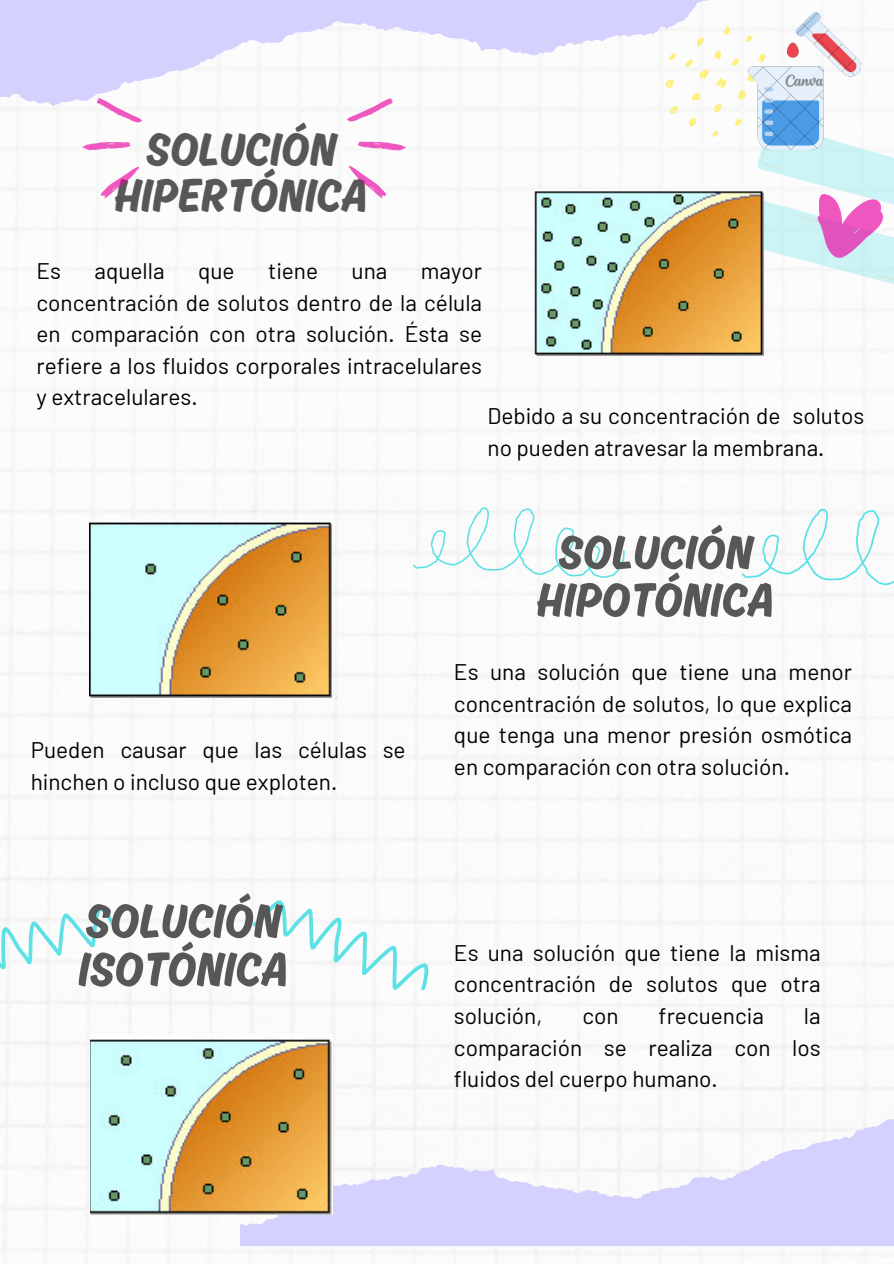
<style>
.page{position:relative;width:894px;height:1264px;background:#fff}
.page>*{position:absolute;margin:0;border:0;box-sizing:border-box;transform-origin:0 0}
.t1{font:50.7px/48.3px "Ahkio";letter-spacing:.01em;color:#575757}
.t2{font:50.4px/47.5px "Ahkio";letter-spacing:.01em;color:#575757;text-align:center}
.t3{font:49.35px/46.5px "Ahkio";letter-spacing:.01em;color:#575757;text-align:center}
.t4{font:22.65px/31.7px "Barlow";color:#000;text-align:justify}
</style>
<div class="page">
<svg style="left:0;top:0;width:734px;height:117px;fill:#f5f5fc"></svg>
<svg style="left:665px;top:25px;width:228px;height:277px"></svg>
<svg style="left:0;top:900px;width:120px;height:89px"></svg>
<svg style="left:240px;top:1103px;width:653px;height:142px;fill:#d5d1ff"></svg>
<svg style="left:741px;top:508px;width:152px;height:81px"></svg>
<svg style="left:82px;top:89px;width:61px;height:114px"></svg>
<svg style="left:346px;top:89px;width:60px;height:114px"></svg>
<img style="left:747px;top:12px;width:113px;height:137px">
<svg style="left:412px;top:507px;width:212px;height:71px"></svg>
<img style="left:534px;top:189px;width:229px;height:167px">
<img style="left:89px;top:521px;width:242px;height:176px">
<svg style="left:252px;top:885px;width:184px;height:119px"></svg>
<img style="left:90px;top:1034px;width:242px;height:180px">
<p class="t3" style="left:115px;top:125px;width:254px">SOLUCIÓN<br>HIPERTÓNICA</p>
<h1 class="t4" style="left:36px;top:254px;width:26px">Es</h1>
<h1 class="t4" style="left:94px;top:254px;width:72px">aquella</h1>
<h1 class="t4" style="left:198px;top:254px;width:38px">que</h1>
<h1 class="t4" style="left:268px;top:254px;width:52px">tiene</h1>
<h1 class="t4" style="left:351px;top:254px;width:37px">una</h1>
<h1 class="t4" style="left:36px;top:254px;width:447px;text-indent:384px">mayor concentración de solutos dentro de la célula en comparación con otra solución. Ésta se refiere a los fluidos corporales intracelulares y extracelulares.</h1>
<p class="t4" style="left:487px;top:399px;width:378px">Debido a su concentración de solutos no pueden atravesar la membrana.</p>
<p class="t4" style="left:31px;top:733px;width:376px">Pueden causar que las células se hinchen o incluso que exploten.</p>
<p class="t1" style="left:78px;top:895px;width:211px">SOLUCIÓN<br>ISOTÓNICA</p>
<p class="t2" style="left:536px;top:527px;width:238px">SOLUCIÓN<br>HIPOTÓNICA</p>
<p class="t4" style="left:454px;top:655px;width:399px">Es una solución que tiene una menor concentración de solutos, lo que explica que tenga una menor presión osmótica en comparación con otra solución.</p>
<p class="t4" style="left:454px;top:936px;width:368px">Es una solución que tiene la misma concentración de solutos que otra solución,</p>
<p class="t4" style="left:454px;top:999px;width:368px;text-indent:350px">la comparación se realiza con los fluidos del cuerpo humano.</p>
<p class="t4" style="left:582px;top:999px;width:38px">con</p>
<p class="t4" style="left:658px;top:999px;width:107px">frecuencia</p>
</div>
